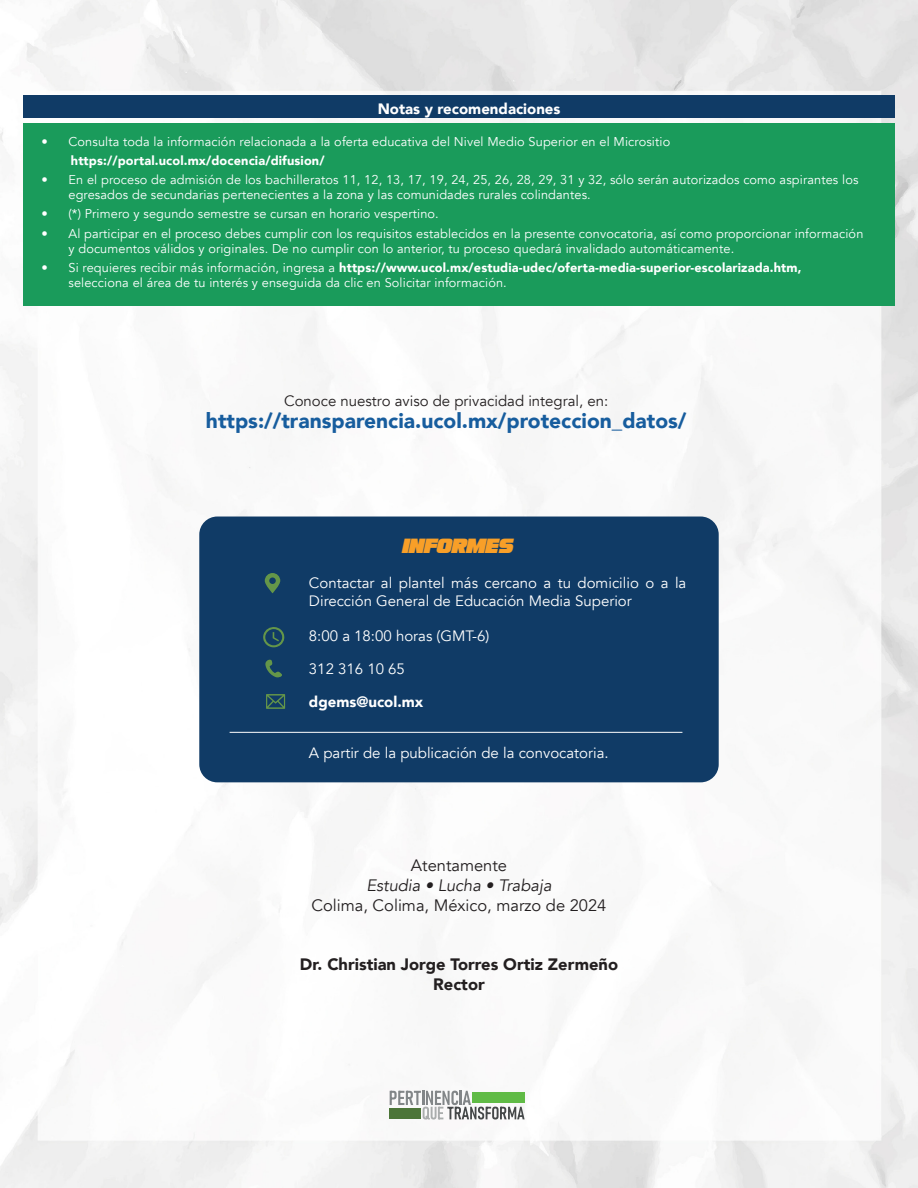
<style>
.page{position:relative;width:918px;height:1188px;background:#fff}
.page>*{position:absolute;margin:0;border:0;box-sizing:border-box;transform-origin:0 0}
.t1{font:900 21px "Avenir";color:#175d9e}
.t2{font:italic 21px "Megapunch";color:#f89f28}
.t3{font:16.5px "Avenir";color:#231f20}
.t4{font:900 16.5px "Avenir";color:#231f20}
.t5{font:italic 16.5px "Avenir";color:#231f20}
.t6{font:15px/18px "Avenir";color:#fff}
.t7{font:15px "Avenir";color:#231f20}
.t8{font:900 15px "Avenir";color:#fff}
.t9{font:12.75px/15px "Avenir";letter-spacing:.01em;color:#fff}
.t10{font:900 12.75px "Avenir";letter-spacing:.01em;color:#fff}
.s1{font-weight:900}
</style>
<div class="page">
<img style="left:0;top:0;width:918px;height:1188px">
<div style="left:23px;top:96px;width:872px;height:22px;background:#103b66"></div>
<div style="left:23px;top:123px;width:872px;height:183px;background:#1a9b5b"></div>
<div style="left:199px;top:517px;width:520px;height:265px;background:#103b66;border-radius:18px"></div>
<svg style="left:265px;top:573px;width:15px;height:20px"></svg>
<svg style="left:265px;top:660px;width:17px;height:18px"></svg>
<svg style="left:266px;top:694px;width:19px;height:15px"></svg>
<svg style="left:263px;top:627px;width:22px;height:20px"></svg>
<svg style="left:390px;top:1091px;width:135px;height:29px"></svg>
<div style="left:472px;top:1092px;width:52px;height:11px;background:#60bb46"></div>
<div style="left:389px;top:1108px;width:32px;height:11px;background:#4c7538"></div>
<hr style="left:230px;top:732px;width:452px;height:1px;background:#fff">
<p class="t8" style="left:378px;top:95px;width:184px">Notas y recomendaciones</p>
<p class="t9" style="left:41px;top:134px;width:630px">• Consulta toda la información relacionada a la oferta educativa del Nivel Medio Superior en el Micrositio</p>
<p class="t10" style="left:71px;top:150px;width:255px">https://portal.ucol.mx/docencia/difusion/</p>
<p class="t9" style="left:68px;top:172px;width:792px;text-indent:-27px">• En el proceso de admisión de los bachilleratos 11, 12, 13, 17, 19, 24, 25, 26, 28, 29, 31 y 32, sólo serán autorizados como aspirantes los egresados de secundarias pertenecientes a la zona y las comunidades rurales colindantes.</p>
<p class="t9" style="left:41px;top:207px;width:399px">• (*) Primero y segundo semestre se cursan en horario vespertino.</p>
<p class="t9" style="left:68px;top:226px;width:796px;text-indent:-27px">• Al participar en el proceso debes cumplir con los requisitos establecidos en la presente convocatoria, así como proporcionar información y documentos válidos y originales. De no cumplir con lo anterior, tu proceso quedará invalidado automáticamente.</p>
<p class="t9" style="left:68px;top:260px;width:735px;text-indent:-27px">• Si requieres recibir más información, ingresa a <span class="s1">https://www.ucol.mx/estudia-udec/oferta-media-superior-escolarizada.htm, </span>selecciona el área de tu interés y enseguida da clic en Solicitar información.</p>
<p class="t7" style="left:284px;top:391px;width:326px">Conoce nuestro aviso de privacidad integral, en:</p>
<p class="t1" style="left:206px;top:403px;width:482px">https://transparencia.ucol.mx/proteccion_datos/</p>
<p class="t2" style="left:402px;top:532px;width:112px">INFORMES</p>
<p class="t6" style="left:309px;top:574px;width:379px">Contactar al plantel más cercano a tu domicilio o a la<br>Dirección General de Educación Media Superior</p>
<p class="t6" style="left:309px;top:627px;width:182px">8:00 a 18:00 horas (GMT-6)</p>
<p class="t6" style="left:309px;top:660px;width:97px">312 316 10 65</p>
<p class="t8" style="left:309px;top:688px;width:116px">dgems@ucol.mx</p>
<p class="t6" style="left:309px;top:744px;width:301px">A partir de la publicación de la convocatoria.</p>
<p class="t3" style="left:411px;top:856px;width:98px">Atentamente</p>
<p class="t5" style="left:366px;top:875px;width:187px">Estudia • Lucha • Trabaja</p>
<p class="t3" style="left:312px;top:895px;width:296px">Colima, Colima, México, marzo de 2024</p>
<p class="t4" style="left:300px;top:950px;width:320px">Dr. Christian Jorge Torres Ortiz Zermeño</p>
<p class="t4" style="left:433px;top:970px;width:53px">Rector</p>
</div>
